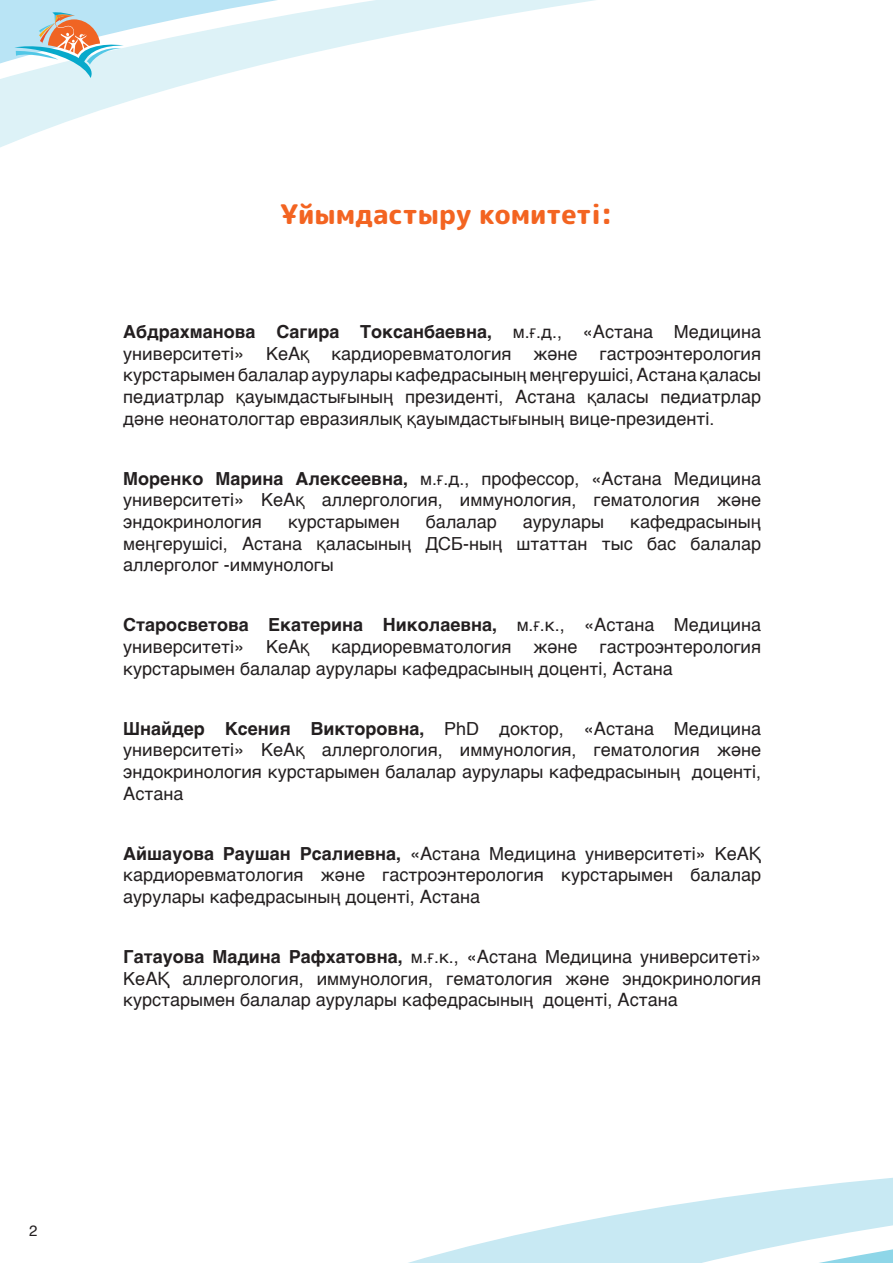
<style>
.page{position:relative;width:893px;height:1263px;background:#fff}
.page>*{position:absolute;margin:0;border:0;box-sizing:border-box;transform-origin:0 0}
.t1{font:800 27px "Rounded Mplus 1 c";color:#f36421}
.t2{font:18px/21.6px "Helvetica";color:#231f20;text-align:justify}
.t3{font:15px "Helvetica";color:#231f20}
.s1{font-weight:700}
</style>
<div class="page">
<svg style="left:408px;top:1177px;width:485px;height:86px"></svg>
<svg style="left:756px;top:1195px;width:137px;height:68px"></svg>
<svg style="left:0;top:0;width:595px;height:148px"></svg>
<svg style="left:0;top:0;width:359px;height:78px"></svg>
<p class="t3" style="left:29px;top:1219px;width:10px">2</p>
<h1 class="t1" style="left:280px;top:195px;width:334px">Ұйымдастыру комитеті:</h1>
<p class="t2" style="left:123px;top:321px;width:639px"><span class="s1">Абдрахманова Сагира Токсанбаевна,</span> м.ғ.д., «Астана Медицина университеті» КеАқ кардиоревматология және гастроэнтерология курстарымен балалар аурулары кафедрасының меңгерушісі, Астана қаласы педиатрлар қауымдастығының президенті, Астана қаласы педиатрлар дәне неонатологтар евразиялық қауымдастығының вице-президенті.</p>
<p class="t2" style="left:123px;top:468px;width:639px"><span class="s1">Моренко Марина Алексеевна,</span> м.ғ.д., профессор, «Астана Медицина университеті» КеАқ аллергология, иммунология, гематология және эндокринология</p>
<p class="t2" style="left:288px;top:511px;width:113px">курстарымен</p>
<p class="t2" style="left:426px;top:511px;width:72px">балалар</p>
<p class="t2" style="left:523px;top:511px;width:83px">аурулары</p>
<p class="t2" style="left:123px;top:511px;width:639px;text-indent:507px">кафедрасының меңгерушісі, Астана қаласының ДСБ-ның штаттан тыс бас балалар аллерголог -иммунологы</p>
<p class="t2" style="left:123px;top:615px;width:639px"><span class="s1">Старосветова Екатерина Николаевна,</span> м.ғ.к., «Астана Медицина университеті» КеАқ кардиоревматология және гастроэнтерология курстарымен балалар аурулары кафедрасының доценті, Астана</p>
<p class="t2" style="left:123px;top:718px;width:639px"><span class="s1">Шнайдер Ксения Викторовна,</span> PhD доктор, «Астана Медицина университеті» КеАқ аллергология, иммунология, гематология және эндокринология курстарымен балалар аурулары кафедрасының доценті, Астана</p>
<p class="t2" style="left:123px;top:843px;width:639px"><span class="s1">Айшауова Раушан Рсалиевна,</span> «Астана Медицина университеті» КеАҚ кардиоревматология және гастроэнтерология курстарымен балалар аурулары кафедрасының доценті, Астана</p>
<p class="t2" style="left:123px;top:947px;width:639px"><span class="s1">Гатауова Мадина Рафхатовна,</span> м.ғ.к., «Астана Медицина университеті» КеАҚ аллергология, иммунология, гематология және эндокринология курстарымен балалар аурулары кафедрасының доценті, Астана</p>
</div>
